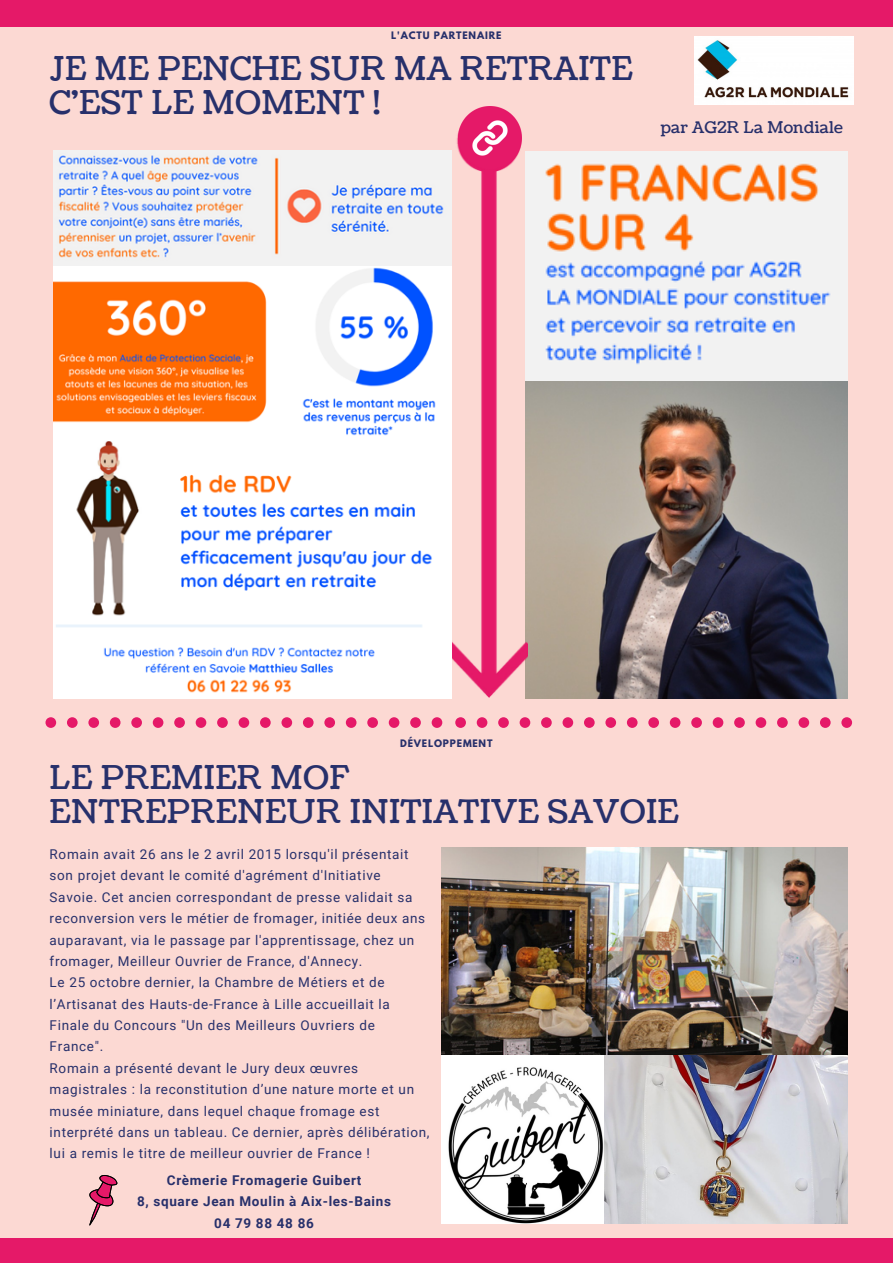
<style>
.page{position:relative;width:893px;height:1264px;background:#fff}
.page>*{position:absolute;margin:0;border:0;box-sizing:border-box;transform-origin:0 0}
.t1{font:32.55px "Coustard";letter-spacing:.01em;color:#27306b}
.t2{font:16.2px "Coustard";letter-spacing:.01em;color:#27306b}
.t3{font:13.5px/21.3px "Roboto";letter-spacing:.05em;color:#27306b}
.t4{font:700 13.5px "Roboto";letter-spacing:.05em;color:#27306b}
.t5{font:700 9.15px "League Spartan";letter-spacing:.09em;color:#27306b}
</style>
<div class="page">
<div style="left:0;top:0;width:892px;height:1262px;background:#fcd9d3"></div>
<div style="left:0;top:0;width:892px;height:27px;background:#e51968"></div>
<div style="left:0;top:1237px;width:892px;height:25px;background:#e51968"></div>
<svg style="left:45px;top:717px;width:397px;height:11px"></svg>
<svg style="left:455px;top:717px;width:397px;height:11px"></svg>
<img style="left:694px;top:36px;width:159px;height:69px">
<img style="left:54px;top:151px;width:397px;height:547px">
<img style="left:525px;top:381px;width:322px;height:317px">
<img style="left:452px;top:130px;width:75px;height:567px">
<img style="left:525px;top:151px;width:322px;height:230px">
<img style="left:458px;top:106px;width:63px;height:63px">
<img style="left:441px;top:847px;width:406px;height:208px">
<img style="left:441px;top:1055px;width:163px;height:168px">
<svg style="left:89px;top:1175px;width:28px;height:50px"></svg>
<img style="left:604px;top:1055px;width:243px;height:168px">
<p class="t5" style="left:391px;top:30px;width:112px">L'ACTU PARTENAIRE</p>
<p class="t1" style="left:50px;top:46px;width:584px">JE ME PENCHE SUR MA RETRAITE</p>
<p class="t1" style="left:50px;top:80px;width:332px">C'EST LE MOMENT !</p>
<p class="t2" style="left:660px;top:116px;width:183px">par AG2R La Mondiale</p>
<p class="t5" style="left:400px;top:739px;width:94px">DÉVELOPPEMENT</p>
<p class="t1" style="left:50px;top:755px;width:301px">LE PREMIER MOF</p>
<p class="t1" style="left:50px;top:789px;width:630px">ENTREPRENEUR INITIATIVE SAVOIE</p>
<p class="t3" style="left:50px;top:843px;width:377px">Romain avait 26 ans le 2 avril 2015 lorsqu'il présentait son projet devant le comité d'agrément d'Initiative Savoie. Cet ancien correspondant de presse validait sa reconversion vers le métier de fromager, initiée deux ans auparavant, via le passage par l'apprentissage, chez un fromager, Meilleur Ouvrier de France, d'Annecy.</p>
<p class="t3" style="left:50px;top:972px;width:341px">Le 25 octobre dernier, la Chambre de Métiers et de l’Artisanat des Hauts-de-France à Lille accueillait la Finale du Concours "Un des Meilleurs Ouvriers de France".</p>
<p class="t3" style="left:50px;top:1057px;width:381px">Romain a présenté devant le Jury deux œuvres magistrales : la reconstitution d’une nature morte et un musée miniature, dans lequel chaque fromage est interprété dans un tableau. Ce dernier, après délibération, lui a remis le titre de meilleur ouvrier de France !</p>
<p class="t4" style="left:167px;top:1172px;width:196px">Crèmerie Fromagerie Guibert</p>
<p class="t4" style="left:137px;top:1193px;width:255px">8, square Jean Moulin à Aix-les-Bains</p>
<p class="t4" style="left:214px;top:1215px;width:101px">04 79 88 48 86</p>
</div>
